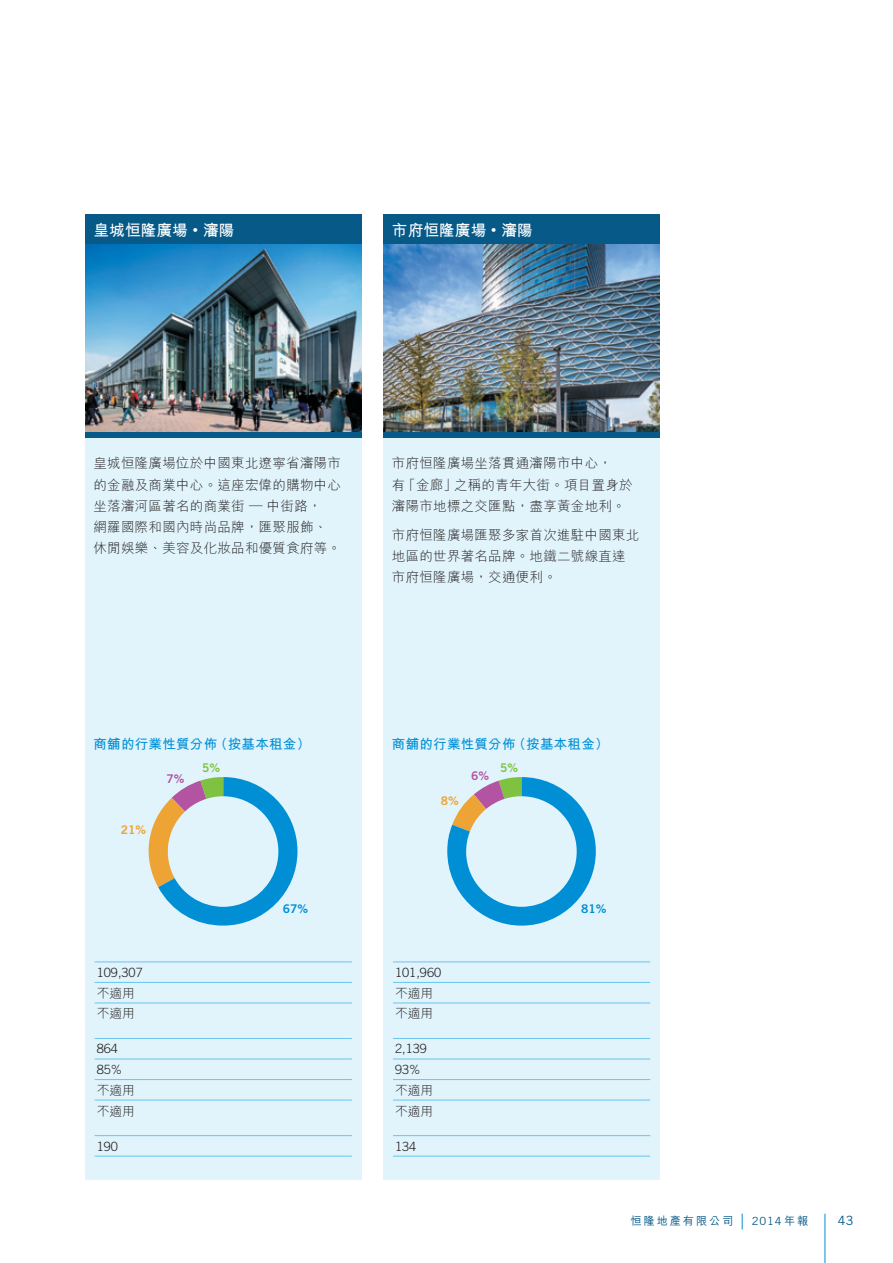
<style>
.page{position:relative;width:893px;height:1263px;background:#fff}
.page>*{position:absolute;margin:0;border:0;box-sizing:border-box;transform-origin:0 0}
.t1{font:700 15.75px "M Hei HK";color:#fff}
.t2{font:300 13.5px/21px "M Hei HK";letter-spacing:.02em;color:#231f20}
.t3{font:700 13.5px "M Hei HK";letter-spacing:.02em;color:#008fd5}
.t4{font:300 12.75px/20.5px "Trade Gothic LT Std";color:#231f20}
.t5{font:300 12.75px/20.5px "M Hei HK";color:#231f20}
.t6{font:12.75px "Trade Gothic LT Std";color:#075a88}
.t7{font:12px "Trade Gothic LT Std Bd 2";color:#008fd5}
.t8{font:12px "Trade Gothic LT Std Bd 2";color:#eea335}
.t9{font:12px "Trade Gothic LT Std Bd 2";color:#7fc241}
.t10{font:12px "Trade Gothic LT Std Bd 2";color:#b254a1}
.t11{font:500 11.25px "M Hei HK";letter-spacing:.165em;color:#075a88}
.t12{font:11.25px "Trade Gothic LT Std";color:#075a88}
.s1{font-size:10.5px}
.s2{font-family:"M Hei HK";font-weight:500}
</style>
<div class="page">
<div style="left:85px;top:215px;width:276px;height:965px;background:#e1f4fc"></div>
<div style="left:383px;top:215px;width:277px;height:965px;background:#e1f4fc"></div>
<svg style="left:742px;top:1214px;width:1px;height:15px"></svg>
<hr style="left:825px;top:1214px;width:1px;height:49px;background:#008fd5">
<div style="left:85px;top:215px;width:276px;height:223px;background:#075a88"></div>
<img style="left:85px;top:244px;width:276px;height:188px">
<svg style="left:148px;top:777px;width:150px;height:149px"></svg>
<hr style="left:95px;top:961px;width:257px;height:1px;background:#6fc6ef">
<hr style="left:95px;top:982px;width:257px;height:1px;background:#6fc6ef">
<hr style="left:95px;top:1002px;width:257px;height:1px;background:#6fc6ef">
<hr style="left:95px;top:1038px;width:257px;height:1px;background:#6fc6ef">
<hr style="left:95px;top:1058px;width:257px;height:1px;background:#6fc6ef">
<hr style="left:95px;top:1079px;width:257px;height:1px;background:#6fc6ef">
<hr style="left:95px;top:1099px;width:257px;height:1px;background:#6fc6ef">
<hr style="left:95px;top:1135px;width:257px;height:1px;background:#6fc6ef">
<hr style="left:95px;top:1155px;width:257px;height:2px;background:#6fc6ef">
<div style="left:383px;top:215px;width:277px;height:223px;background:#075a88"></div>
<img style="left:383px;top:244px;width:277px;height:188px">
<svg style="left:447px;top:777px;width:149px;height:149px"></svg>
<hr style="left:393px;top:961px;width:257px;height:1px;background:#6fc6ef">
<hr style="left:393px;top:982px;width:257px;height:1px;background:#6fc6ef">
<hr style="left:393px;top:1002px;width:257px;height:1px;background:#6fc6ef">
<hr style="left:393px;top:1038px;width:257px;height:1px;background:#6fc6ef">
<hr style="left:393px;top:1058px;width:257px;height:1px;background:#6fc6ef">
<hr style="left:393px;top:1079px;width:257px;height:1px;background:#6fc6ef">
<hr style="left:393px;top:1099px;width:257px;height:1px;background:#6fc6ef">
<hr style="left:393px;top:1135px;width:257px;height:1px;background:#6fc6ef">
<hr style="left:393px;top:1155px;width:257px;height:2px;background:#6fc6ef">
<p class="t1" style="left:94px;top:219px;width:142px">皇城恒隆廣場 <span class="s1">‧</span> 瀋陽</p>
<p class="t1" style="left:392px;top:219px;width:142px">市府恒隆廣場 <span class="s1">‧</span> 瀋陽</p>
<p class="t2" style="left:94px;top:453px;width:249px">皇城恒隆廣場位於中國東北遼寧省瀋陽市的金融及商業中心。這座宏偉的購物中心坐落瀋河區著名的商業街 — 中街路，<br>網羅國際和國內時尚品牌，匯聚服飾、休閒娛樂、美容及化妝品和優質食府等。</p>
<p class="t2" style="left:392px;top:453px;width:242px">市府恒隆廣場坐落貫通瀋陽市中心，<br>有「金廊」之稱的青年大街。項目置身於瀋陽市地標之交匯點，盡享黃金地利。</p>
<p class="t2" style="left:392px;top:524px;width:249px">市府恒隆廣場匯聚多家首次進駐中國東北地區的世界著名品牌。地鐵二號線直達市府恒隆廣場，交通便利。</p>
<p class="t3" style="left:94px;top:734px;width:218px">商舖的行業性質分佈（按基本租金）</p>
<p class="t3" style="left:392px;top:734px;width:218px">商舖的行業性質分佈（按基本租金）</p>
<p class="t10" style="left:166px;top:771px;width:19px">7%</p>
<p class="t9" style="left:202px;top:761px;width:19px">5%</p>
<p class="t10" style="left:471px;top:768px;width:19px">6%</p>
<p class="t9" style="left:500px;top:761px;width:19px">5%</p>
<p class="t8" style="left:441px;top:793px;width:19px">8%</p>
<p class="t8" style="left:121px;top:822px;width:27px">21%</p>
<p class="t7" style="left:283px;top:901px;width:27px">67%</p>
<p class="t7" style="left:581px;top:901px;width:27px">81%</p>
<p class="t4" style="left:97px;top:962px;width:48px">109,307</p>
<p class="t5" style="left:97px;top:983px;width:40px">不適用不適用</p>
<p class="t4" style="left:97px;top:1038px;width:27px">864<br>85%</p>
<p class="t5" style="left:97px;top:1080px;width:40px">不適用不適用</p>
<p class="t4" style="left:97px;top:1135px;width:23px">190</p>
<p class="t4" style="left:395px;top:962px;width:48px">101,960</p>
<p class="t5" style="left:395px;top:983px;width:40px">不適用不適用</p>
<p class="t4" style="left:395px;top:1038px;width:33px">2,139<br>93%</p>
<p class="t5" style="left:395px;top:1080px;width:40px">不適用不適用</p>
<p class="t4" style="left:395px;top:1135px;width:23px">134</p>
<p class="t11" style="left:630px;top:1212px;width:104px">恒隆地產有限公司</p>
<p class="t12" style="left:752px;top:1214px;width:58px">2014 <span class="s2">年報</span></p>
<p class="t6" style="left:838px;top:1212px;width:17px">43</p>
</div>
